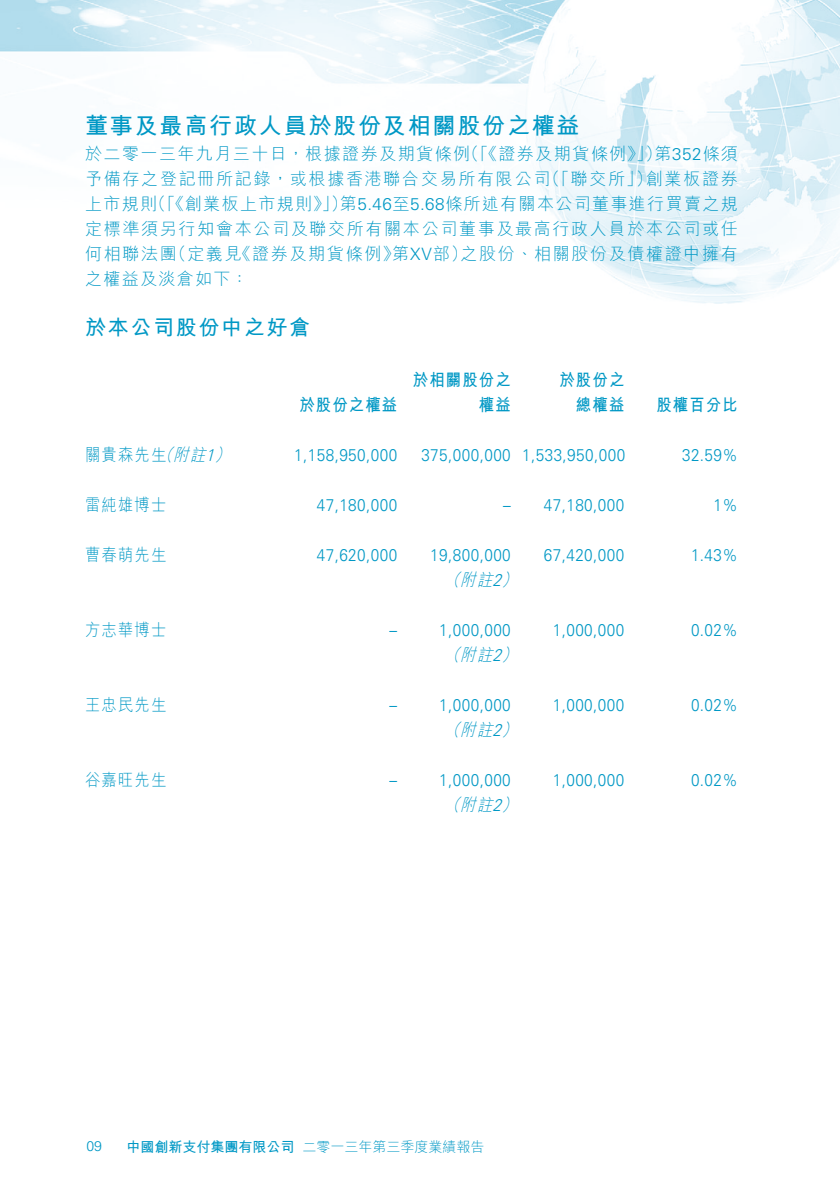
<style>
.page{position:relative;width:840px;height:1191px;background:#fff}
.page>*{position:absolute;margin:0;border:0;box-sizing:border-box;transform-origin:0 0}
.t1{font:23px "M Hei HK Bold E Ten B5 H";letter-spacing:.08em;color:#0098c5}
.t2{font:21px "M Hei HK Bold E Ten B5 H";letter-spacing:.08em;color:#0098c5}
.t3{font:17px/25px "M Hei HK Light E Ten B5 H";letter-spacing:.095em;color:#0098c5;text-align:justify}
.t4{font:300 17px "Univers LT Std";letter-spacing:.03em;color:#0098c5;scale:.9 1}
.t5{font:17px "M Hei HK Light E Ten B5 H";letter-spacing:.095em;color:#0098c5;scale:.9 1}
.t6{font:17px/25px "M Hei HK Bold E Ten B5 H";letter-spacing:.08em;color:#0098c5;text-align:right;scale:.9 1}
.t7{font:italic 17px "M Hei HK Light E Ten B5 H";color:#0098c5;scale:.9 1}
.t8{font:14px "M Hei HK Light E Ten B5 H";color:#0098c5}
.t9{font:300 14px "Univers LT Std";color:#0098c5}
.s1{font-family:"Univers LT Std";font-weight:300}
.s2{font-style:italic}
.s3{font-family:"Univers LT Std";font-weight:300;font-style:italic}
.s4{font-family:"M Hei HK Bold E Ten B5 H"}
</style>
<div class="page">
<img style="left:0;top:0;width:839px;height:304px">
<h1 class="t1" style="left:85px;top:117px;width:495px">董事及最高行政人員於股份及相關股份之權益</h1>
<p class="t3" style="left:85px;top:143px;width:653px">於二零一三年九月三十日，根據證券及期貨條例（「《證券及期貨條例》」）第<span class="s1">352</span>條須予備存之登記冊所記錄，或根據香港聯合交易所有限公司（「聯交所」）創業板證券上市規則（「《創業板上市規則》」）第<span class="s1">5.46</span>至<span class="s1">5.68</span>條所述有關本公司董事進行買賣之規定標準須另行知會本公司及聯交所有關本公司董事及最高行政人員於本公司或任何相聯法團（定義見《證券及期貨條例》第<span class="s1">XV</span>部）之股份、相關股份及債權證中擁有之權益及淡倉如下：</p>
<p class="t2" style="left:85px;top:319px;width:226px">於本公司股份中之好倉</p>
<p class="t6" style="left:299px;top:394px;width:110px">於股份之權益</p>
<p class="t6" style="left:412px;top:369px;width:110px">於相關股份之權益</p>
<p class="t6" style="left:559px;top:369px;width:73px">於股份之總權益</p>
<p class="t6" style="left:656px;top:394px;width:92px">股權百分比</p>
<p class="t5" style="left:85px;top:448px;width:167px">關貴森先生<span class="s2">（附註</span><span class="s3">1</span><span class="s2">）</span></p>
<p class="t4" style="left:294px;top:447px;width:116px">1,158,950,000</p>
<p class="t4" style="left:421px;top:447px;width:228px">375,000,000 1,533,950,000</p>
<p class="t4" style="left:681px;top:447px;width:63px">32.59%</p>
<p class="t5" style="left:85px;top:498px;width:92px">雷純雄博士</p>
<p class="t4" style="left:316px;top:497px;width:91px">47,180,000</p>
<p class="t4" style="left:503px;top:497px;width:136px">– 47,180,000</p>
<p class="t4" style="left:713px;top:497px;width:28px">1%</p>
<p class="t5" style="left:85px;top:548px;width:92px">曹春萌先生</p>
<p class="t4" style="left:316px;top:547px;width:91px">47,620,000</p>
<p class="t4" style="left:430px;top:547px;width:91px">19,800,000</p>
<p class="t7" style="left:444px;top:573px;width:87px">（附註<span class="s1">2</span>）</p>
<p class="t4" style="left:543px;top:547px;width:91px">67,420,000</p>
<p class="t4" style="left:690px;top:547px;width:53px">1.43%</p>
<p class="t5" style="left:85px;top:623px;width:92px">方志華博士</p>
<p class="t4" style="left:389px;top:622px;width:10px">–</p>
<p class="t4" style="left:439px;top:622px;width:81px">1,000,000</p>
<p class="t7" style="left:444px;top:648px;width:87px">（附註<span class="s1">2</span>）</p>
<p class="t5" style="left:85px;top:698px;width:92px">王忠民先生</p>
<p class="t4" style="left:389px;top:697px;width:10px">–</p>
<p class="t4" style="left:439px;top:697px;width:81px">1,000,000</p>
<p class="t7" style="left:444px;top:723px;width:87px">（附註<span class="s1">2</span>）</p>
<p class="t5" style="left:85px;top:773px;width:92px">谷嘉旺先生</p>
<p class="t4" style="left:389px;top:772px;width:10px">–</p>
<p class="t4" style="left:439px;top:772px;width:81px">1,000,000</p>
<p class="t7" style="left:444px;top:798px;width:87px">（附註<span class="s1">2</span>）</p>
<p class="t4" style="left:552px;top:622px;width:81px">1,000,000</p>
<p class="t4" style="left:690px;top:622px;width:53px">0.02%</p>
<p class="t4" style="left:552px;top:697px;width:81px">1,000,000</p>
<p class="t4" style="left:690px;top:697px;width:53px">0.02%</p>
<p class="t4" style="left:552px;top:772px;width:81px">1,000,000</p>
<p class="t4" style="left:690px;top:772px;width:53px">0.02%</p>
<p class="t9" style="left:86px;top:1139px;width:17px">09</p>
<p class="t8" style="left:126px;top:1141px;width:359px"><span class="s4">中國創新支付集團有限公司</span> 二零一三年第三季度業績報告</p>
</div>
